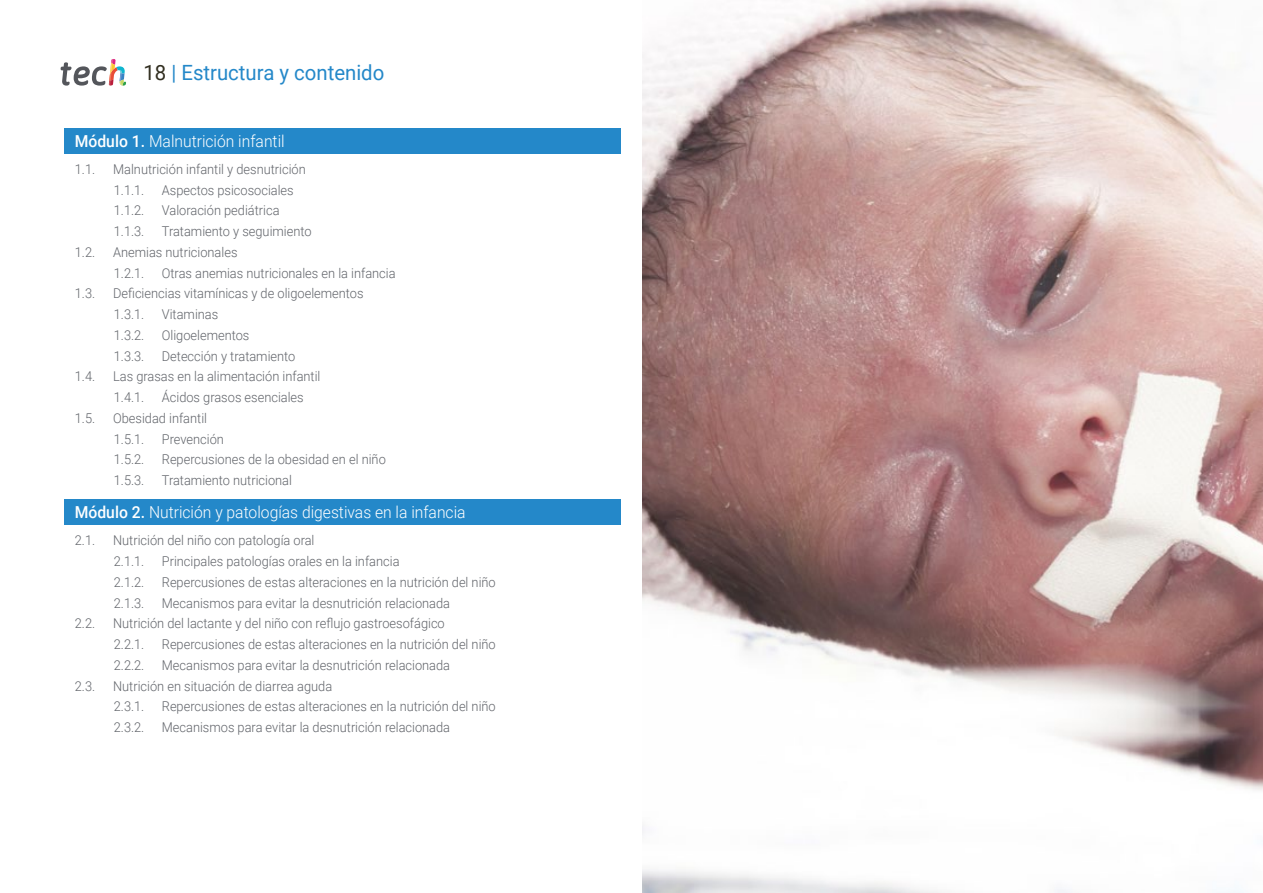
<style>
.page{position:relative;width:1263px;height:893px;background:#fff}
.page>*{position:absolute;margin:0;border:0;box-sizing:border-box;transform-origin:0 0}
.t1{font:21px "Roboto";color:#2488c9}
.t2{font:300 16.5px "Roboto";color:#fff;scale:.95 1}
.t3{font:300 13.5px/20.7px "Roboto";color:#61646a;scale:.95 1}
.s1{color:#312e20}
.s2{font-weight:500}
</style>
<div class="page">
<div style="left:64px;top:128px;width:557px;height:25px;background:#2488c9"></div>
<div style="left:64px;top:500px;width:557px;height:25px;background:#2488c9"></div>
<img style="left:642px;top:0;width:621px;height:893px">
<svg style="left:61px;top:59px;width:65px;height:27px"></svg>
<h1 class="t1" style="left:144px;top:57px;width:242px"><span class="s1">18</span> | Estructura y contenido</h1>
<p class="t2" style="left:75px;top:129px;width:222px"><span class="s2">Módulo 1.</span> Malnutrición infantil</p>
<p class="t3" style="left:75px;top:158px;width:23px">1.1.</p>
<p class="t3" style="left:113px;top:158px;width:204px">Malnutrición infantil y desnutrición<br>1.1.1.</p>
<p class="t3" style="left:162px;top:179px;width:140px">Aspectos psicosociales</p>
<p class="t3" style="left:114px;top:200px;width:34px">1.1.2.</p>
<p class="t3" style="left:162px;top:200px;width:125px">Valoración pediátrica</p>
<p class="t3" style="left:114px;top:220px;width:34px">1.1.3.</p>
<p class="t3" style="left:162px;top:220px;width:159px">Tratamiento y seguimiento</p>
<p class="t3" style="left:75px;top:241px;width:23px">1.2.</p>
<p class="t3" style="left:113px;top:241px;width:132px">Anemias nutricionales<br>1.2.1.</p>
<p class="t3" style="left:162px;top:262px;width:248px">Otras anemias nutricionales en la infancia</p>
<p class="t3" style="left:75px;top:283px;width:23px">1.3.</p>
<p class="t3" style="left:113px;top:283px;width:265px">Deficiencias vitamínicas y de oligoelementos<br>1.3.1.</p>
<p class="t3" style="left:162px;top:303px;width:61px">Vitaminas</p>
<p class="t3" style="left:114px;top:324px;width:34px">1.3.2.</p>
<p class="t3" style="left:162px;top:324px;width:94px">Oligoelementos</p>
<p class="t3" style="left:114px;top:345px;width:34px">1.3.3.</p>
<p class="t3" style="left:162px;top:345px;width:142px">Detección y tratamiento</p>
<p class="t3" style="left:75px;top:366px;width:23px">1.4.</p>
<p class="t3" style="left:113px;top:366px;width:220px">Las grasas en la alimentación infantil<br>1.4.1.</p>
<p class="t3" style="left:162px;top:386px;width:151px">Ácidos grasos esenciales</p>
<p class="t3" style="left:75px;top:407px;width:23px">1.5.</p>
<p class="t3" style="left:113px;top:407px;width:100px">Obesidad infantil<br>1.5.1.</p>
<p class="t3" style="left:162px;top:428px;width:67px">Prevención</p>
<p class="t3" style="left:114px;top:449px;width:34px">1.5.2.</p>
<p class="t3" style="left:162px;top:449px;width:237px">Repercusiones de la obesidad en el niño</p>
<p class="t3" style="left:114px;top:469px;width:34px">1.5.3.</p>
<p class="t3" style="left:162px;top:469px;width:139px">Tratamiento nutricional</p>
<p class="t2" style="left:75px;top:501px;width:413px"><span class="s2">Módulo 2.</span> Nutrición y patologías digestivas en la infancia</p>
<p class="t3" style="left:75px;top:530px;width:23px">2.1.</p>
<p class="t3" style="left:113px;top:530px;width:213px">Nutrición del niño con patología oral<br>2.1.1.</p>
<p class="t3" style="left:162px;top:551px;width:252px">Principales patologías orales en la infancia</p>
<p class="t3" style="left:114px;top:571px;width:34px">2.1.2.</p>
<p class="t3" style="left:162px;top:571px;width:353px">Repercusiones de estas alteraciones en la nutrición del niño</p>
<p class="t3" style="left:114px;top:592px;width:34px">2.1.3.</p>
<p class="t3" style="left:162px;top:592px;width:305px">Mecanismos para evitar la desnutrición relacionada</p>
<p class="t3" style="left:75px;top:613px;width:23px">2.2.</p>
<p class="t3" style="left:113px;top:613px;width:351px">Nutrición del lactante y del niño con reflujo gastroesofágico<br>2.2.1.</p>
<p class="t3" style="left:162px;top:634px;width:353px">Repercusiones de estas alteraciones en la nutrición del niño</p>
<p class="t3" style="left:114px;top:654px;width:34px">2.2.2.</p>
<p class="t3" style="left:162px;top:654px;width:305px">Mecanismos para evitar la desnutrición relacionada</p>
<p class="t3" style="left:75px;top:675px;width:23px">2.3.</p>
<p class="t3" style="left:113px;top:675px;width:232px">Nutrición en situación de diarrea aguda<br>2.3.1.</p>
<p class="t3" style="left:162px;top:696px;width:353px">Repercusiones de estas alteraciones en la nutrición del niño</p>
<p class="t3" style="left:114px;top:717px;width:34px">2.3.2.</p>
<p class="t3" style="left:162px;top:717px;width:305px">Mecanismos para evitar la desnutrición relacionada</p>
</div>
